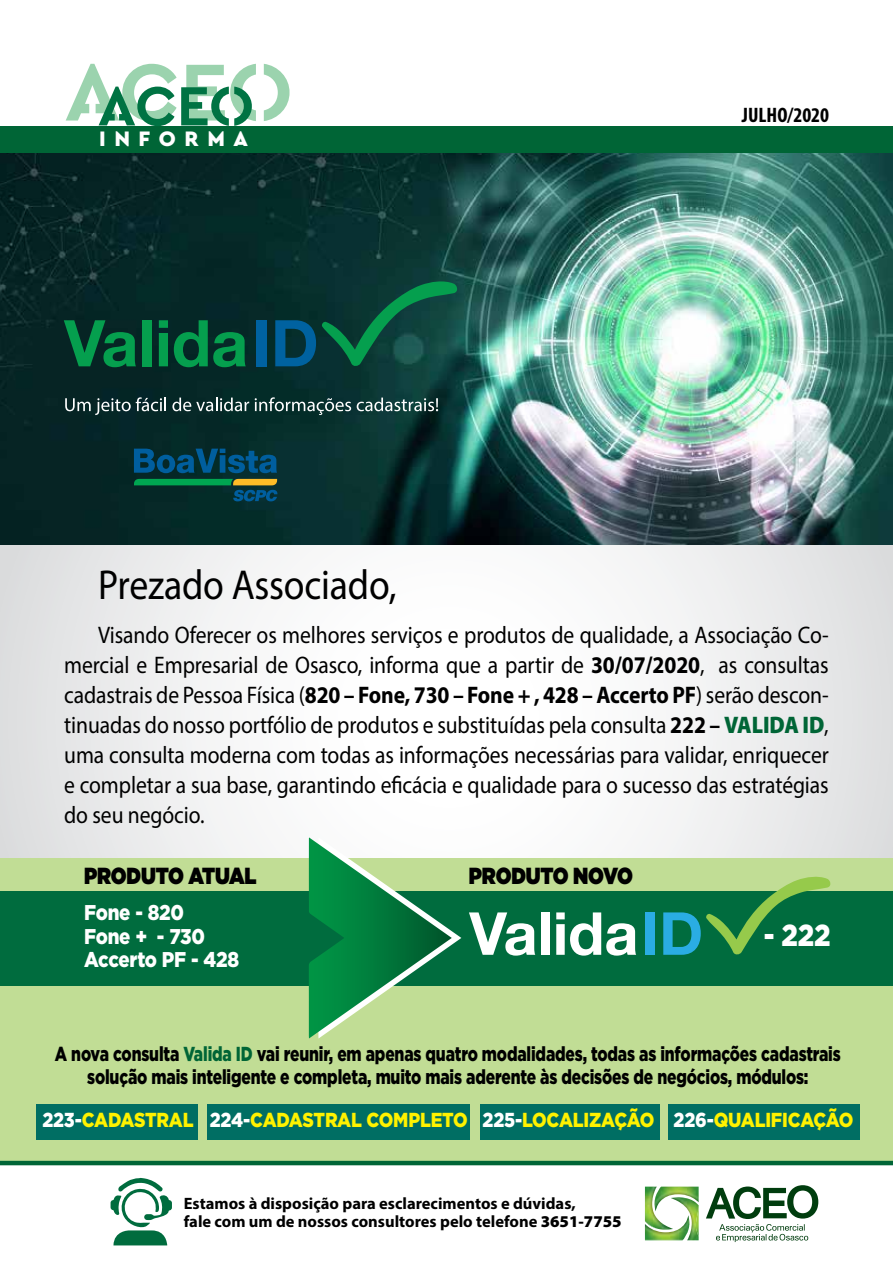
<style>
.page{position:relative;width:893px;height:1263px;background:#fff}
.page>*{position:absolute;margin:0;border:0;box-sizing:border-box;transform-origin:0 0}
.t1{font:42px "Myriad Pro";letter-spacing:-.005em;color:#000;scale:.9 1}
.t2{font:900 30.3px "Gotham";color:#fff;scale:.87 1}
.t3{font:24px/30px "Myriad Pro";letter-spacing:-.005em;color:#000;text-align:justify;scale:.9 1}
.t4{font:900 23.25px "Gotham";letter-spacing:-.01em;color:#000;scale:.84 1}
.t5{font:900 21.9px "Cera Pro";letter-spacing:.39em;color:#fff}
.t6{font:900 21.3px/23.5px "Gotham";letter-spacing:-.01em;color:#fff;scale:.87 1}
.t7{font:700 condensed 21px "Myriad Pro";color:#000}
.t8{font:900 20.25px/22.5px "Gotham";letter-spacing:-.01em;color:#000;text-align:center;scale:.77 1}
.t9{font:900 20.25px "Gotham";letter-spacing:-.01em;color:#fff200;scale:.87 1}
.t10{font:900 20.25px "Gotham";color:#fff;scale:.87 1}
.t11{font:700 16.5px/18px "Myriad Pro";color:#000}
.s1{font-weight:700}
.s2{font-weight:900;color:#006536}
.s3{color:#006536}
.s4{color:#fff200}
.s5{color:#fff}
.s6{font-weight:900}
</style>
<div class="page">
<svg style="left:0;top:544px;width:893px;height:314px"></svg>
<div style="left:0;top:858px;width:893px;height:303px;background:#c1dd95"></div>
<div style="left:0;top:891px;width:893px;height:94px;background:#006c3e"></div>
<img style="left:0;top:152px;width:893px;height:392px">
<svg style="left:706px;top:1185px;width:112px;height:57px"></svg>
<img style="left:645px;top:1230px;width:26px;height:10px">
<img style="left:673px;top:1186px;width:26px;height:11px">
<img style="left:645px;top:1186px;width:28px;height:44px">
<img style="left:671px;top:1197px;width:28px;height:43px">
<div style="left:0;top:126px;width:893px;height:26px;background:#006536"></div>
<svg style="left:66px;top:63px;width:224px;height:63px"></svg>
<svg style="left:65px;top:397px;width:101px;height:18px;background:#3a5454"></svg>
<svg style="left:172px;top:398px;width:77px;height:13px"></svg>
<svg style="left:255px;top:397px;width:96px;height:18px;background:#3a5a57"></svg>
<svg style="left:357px;top:398px;width:81px;height:13px"></svg>
<svg style="left:64px;top:320px;width:72px;height:47px;background:#055f38"></svg>
<div style="left:142px;top:320px;width:9px;height:46px;background:#059f4e"></div>
<svg style="left:159px;top:320px;width:9px;height:46px"></svg>
<svg style="left:174px;top:320px;width:72px;height:47px;background:#056039"></svg>
<div style="left:256px;top:320px;width:10px;height:46px;background:#0062a0"></div>
<svg style="left:275px;top:280px;width:184px;height:87px;background:#0a4a42"></svg>
<svg style="left:134px;top:449px;width:143px;height:24px;background:#024566"></svg>
<svg style="left:134px;top:479px;width:143px;height:22px;background:#18543b"></svg>
<svg style="left:469px;top:912px;width:66px;height:44px"></svg>
<div style="left:541px;top:912px;width:8px;height:43px;background:#fff"></div>
<svg style="left:556px;top:912px;width:80px;height:44px"></svg>
<div style="left:646px;top:912px;width:9px;height:43px;background:#2aade3"></div>
<svg style="left:663px;top:876px;width:168px;height:79px"></svg>
<svg style="left:309px;top:837px;width:152px;height:201px"></svg>
<div style="left:36px;top:1104px;width:162px;height:35px;background:#006e63"></div>
<div style="left:480px;top:1104px;width:179px;height:35px;background:#006e63"></div>
<div style="left:668px;top:1104px;width:191px;height:35px;background:#006e63"></div>
<div style="left:208px;top:1104px;width:262px;height:35px;background:#006e63"></div>
<hr style="left:0;top:1161px;width:893px;height:4px;background:#006536">
<svg style="left:111px;top:1178px;width:61px;height:67px"></svg>
<p class="t5" style="left:99px;top:124px;width:150px">INFORMA</p>
<p class="t7" style="left:742px;top:102px;width:89px">JULHO/2020</p>
<h1 class="t1" style="left:98px;top:559px;width:333px">Prezado Associado,</h1>
<p class="t3" style="left:64px;top:619px;width:851px;text-indent:34px">Visando Oferecer os melhores serviços e produtos de qualidade, a Associação Co&shy;mercial e Empresarial de Osasco, informa que a partir de <span class="s1">30/07/2020</span>, as consultas cadastrais de Pessoa Física (<span class="s1">820 – Fone, 730 – Fone + , 428 – Accerto PF</span>) serão descon&shy;tinuadas do nosso portfólio de produtos e substituídas pela consulta <span class="s1">222 –</span> <span class="s2">VALIDA ID</span>, uma consulta moderna com todas as informações necessárias para validar, enriquecer e completar a sua base, garantindo eficácia e qualidade para o sucesso das estratégias do seu negócio.</p>
<p class="t4" style="left:84px;top:858px;width:207px">PRODUTO ATUAL</p>
<p class="t4" style="left:469px;top:858px;width:197px">PRODUTO NOVO</p>
<p class="t6" style="left:84px;top:901px;width:180px">Fone - 820<br>Fone + - 730<br>Accerto PF - 428</p>
<p class="t2" style="left:764px;top:915px;width:78px">- 222</p>
<p class="t8" style="left:55px;top:1042px;width:1022px">A nova consulta <span class="s3">Valida ID</span> vai reunir, em apenas quatro modalidades, todas as informações cadastrais solução mais inteligente e completa, muito mais aderente às decisões de negócios, módulos:</p>
<p class="t10" style="left:42px;top:1105px;width:77px">223-<span class="s4">Cada</span></p>
<p class="t9" style="left:134px;top:1105px;width:165px">straL <span class="s5">224-</span>Cada</p>
<p class="t9" style="left:303px;top:1105px;width:635px">straL COMPLETO <span class="s5">225-</span>LOCALIZAÇÃO <span class="s5">226-</span>QUALIFICAÇÃO</p>
<p class="t11" style="left:184px;top:1194px;width:440px">Estamos à disposição para esclarecimentos e dúvidas,<br>fale com um de nossos consultores pelo telefone <span class="s6">3651-7755</span></p>
</div>
